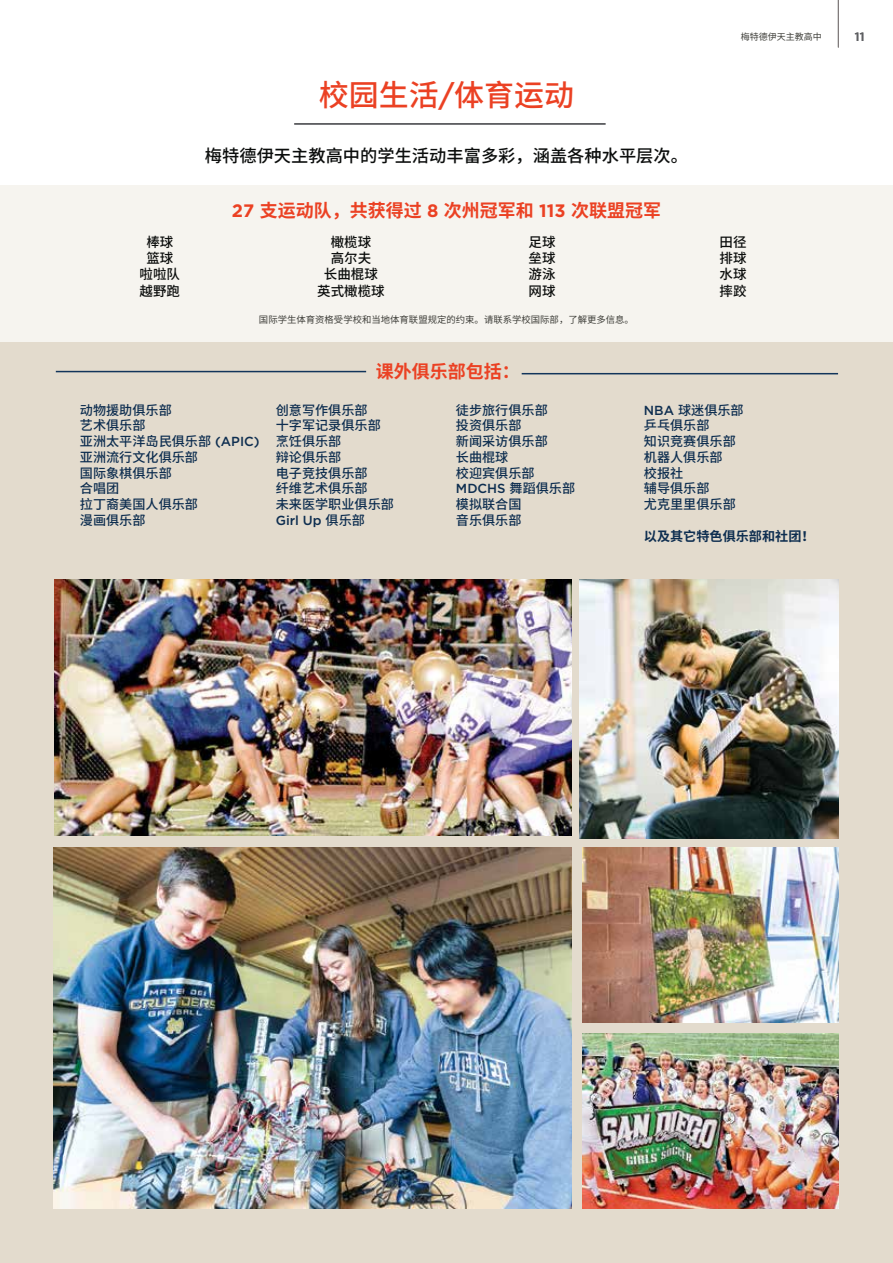
<style>
.page{position:relative;width:893px;height:1263px;background:#fff}
.page>*{position:absolute;margin:0;border:0;box-sizing:border-box;transform-origin:0 0}
.t1{font:500 30px "Noto Sans CJ Ksc";color:#eb4123}
.t2{font:700 18px "Noto Sans CJ Ksc";color:#eb4123}
.t3{font:500 17.25px "Noto Sans CJ Ksc";color:#0b0d0c}
.t4{font:500 13.5px/16.2px "Noto Sans CJ Ksc";color:#0b0d0c;text-align:center}
.t5{font:500 13.2px/15.8px "Noto Sans CJ Ksc";color:#0e2e50}
.t6{font:500 13.2px "Gotham";color:#0e2e50}
.t7{font:700 13.2px "Noto Sans CJ Ksc";color:#0e2e50}
.t8{font:500 12px "Gotham";color:#5e5f62}
.t9{font:9.3px "Noto Sans CJ Ksc";color:#3e3e39}
.t10{font:9px "Noto Sans CJ Ksc";color:#3e3e39}
.s1{font-family:"Gotham"}
.s2{font-family:"Noto Sans CJ Ksc"}
</style>
<div class="page">
<div style="left:0;top:186px;width:893px;height:1077px;background:#f6f4ef"></div>
<div style="left:0;top:343px;width:893px;height:920px;background:#e3dbcd"></div>
<hr style="left:838px;top:0;width:1px;height:47px;background:#827c7d">
<hr style="left:294px;top:123px;width:312px;height:2px;background:#5e5f62">
<img style="left:582px;top:1033px;width:256px;height:175px">
<img style="left:53px;top:847px;width:518px;height:361px">
<img style="left:54px;top:579px;width:517px;height:257px">
<img style="left:580px;top:579px;width:258px;height:260px">
<img style="left:582px;top:847px;width:256px;height:175px">
<hr style="left:56px;top:371px;width:310px;height:1px;background:#12355b">
<hr style="left:522px;top:373px;width:316px;height:1px;background:#12355b">
<h1 class="t1" style="left:319px;top:78px;width:257px">校园生活<span class="s1">/</span>体育运动</h1>
<h3 class="t3" style="left:205px;top:145px;width:485px">梅特德伊天主教高中的学生活动丰富多彩，涵盖各种水平层次。</h3>
<h2 class="t2" style="left:232px;top:200px;width:431px"><span class="s1">27</span> 支运动队，共获得过 <span class="s1">8</span> 次州冠军和 <span class="s1">113</span> 次联盟冠军</h2>
<p class="t10" style="left:741px;top:32px;width:82px">梅特德伊天主教高中</p>
<p class="t8" style="left:855px;top:29px;width:11px">11</p>
<p class="t4" style="left:140px;top:234px;width:42px">棒球篮球啦啦队越野跑</p>
<p class="t4" style="left:317px;top:234px;width:69px">橄榄球<br>高尔夫<br>长曲棍球英式橄榄球</p>
<p class="t4" style="left:528px;top:234px;width:28px;text-align:justify">足球垒球游泳网球</p>
<p class="t4" style="left:720px;top:234px;width:28px;text-align:justify">田径排球水球摔跤</p>
<p class="t9" style="left:259px;top:314px;width:377px">国际学生体育资格受学校和当地体育联盟规定的约束。请联系学校国际部，了解更多信息。</p>
<h2 class="t2" style="left:376px;top:362px;width:145px">课外俱乐部包括：</h2>
<p class="t5" style="left:80px;top:402px;width:181px">动物援助俱乐部<br>艺术俱乐部<br>亚洲太平洋岛民俱乐部 <span class="s1">(APIC)</span>亚洲流行文化俱乐部<br>国际象棋俱乐部<br>合唱团<br>拉丁裔美国人俱乐部<br>漫画俱乐部</p>
<p class="t5" style="left:276px;top:402px;width:120px">创意写作俱乐部<br>十字军记录俱乐部烹饪俱乐部<br>辩论俱乐部<br>电子竞技俱乐部<br>纤维艺术俱乐部<br>未来医学职业俱乐部</p>
<p class="t6" style="left:276px;top:512px;width:91px">Girl Up <span class="s2">俱乐部</span></p>
<p class="t5" style="left:456px;top:402px;width:93px">徒步旅行俱乐部投资俱乐部<br>新闻采访俱乐部长曲棍球<br>校迎宾俱乐部</p>
<p class="t6" style="left:456px;top:480px;width:121px">MDCHS <span class="s2">舞蹈俱乐部</span></p>
<p class="t5" style="left:456px;top:497px;width:67px">模拟联合国音乐俱乐部</p>
<p class="t5" style="left:644px;top:402px;width:101px"><span class="s1">NBA</span> 球迷俱乐部乒乓俱乐部<br>知识竞赛俱乐部机器人俱乐部<br>校报社<br>辅导俱乐部<br>尤克里里俱乐部</p>
<p class="t7" style="left:644px;top:528px;width:172px">以及其它特色俱乐部和社团！</p>
</div>
